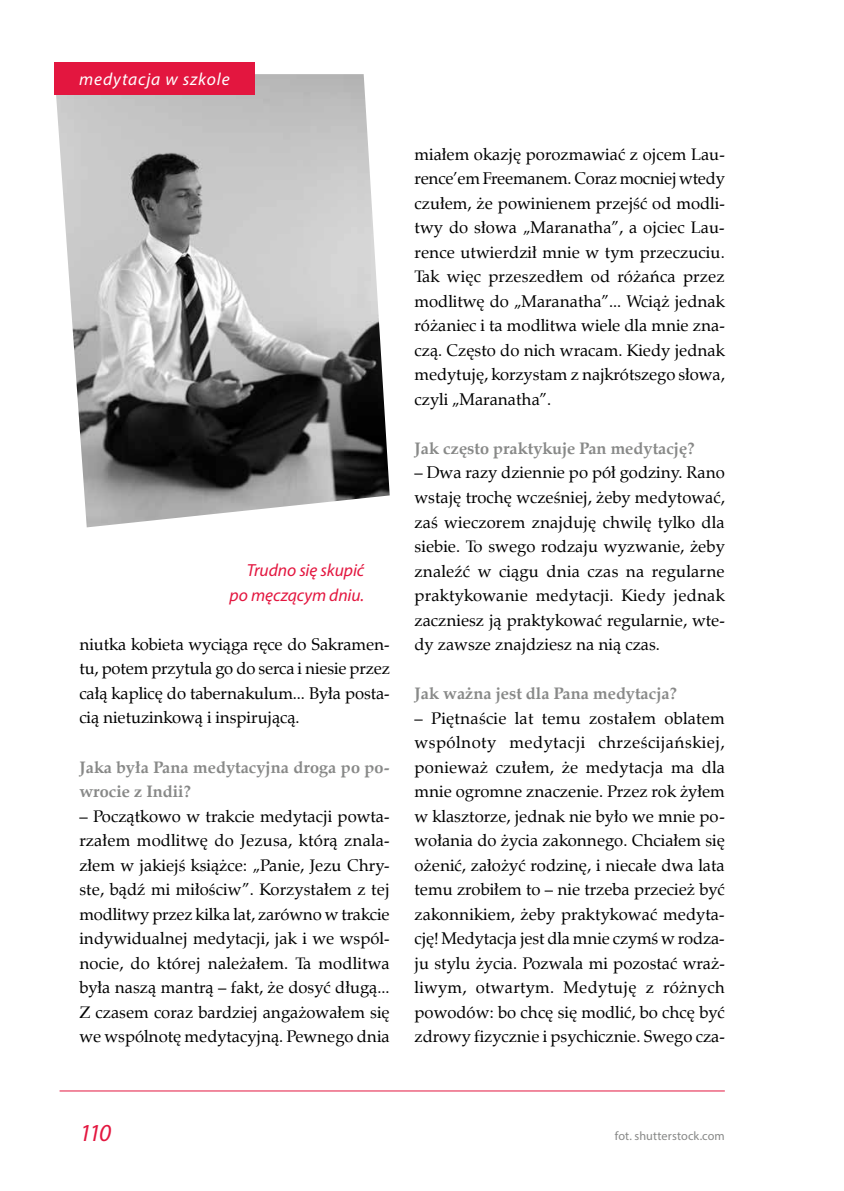
<style>
.page{position:relative;width:844px;height:1191px;background:#fff}
.page>*{position:absolute;margin:0;border:0;box-sizing:border-box;transform-origin:0 0}
.t1{font:italic 24.5px "Myriad Pro";color:#e3163f}
.t2{font:italic 17.5px/24.5px "Myriad Pro";letter-spacing:-.005em;color:#e3163f;text-align:right}
.t3{font:italic 17.5px "Myriad Pro";letter-spacing:.05em;color:#fff}
.t4{font:16.62px/24.5px "Zapf Calligr EU Normal";color:#000;text-align:justify}
.t5{font:16.62px/24.5px "Zapf Calligr EU Bold";color:#888988}
.t6{font:12.25px "Myriad Pro";letter-spacing:.01em;color:#888988}
</style>
<div class="page">
<hr style="left:60px;top:1090px;width:664px;height:1px;background:#e3163f">
<img style="left:55px;top:74px;width:334px;height:453px">
<div style="left:54px;top:62px;width:201px;height:32px;background:#e3163f"></div>
<p class="t3" style="left:79px;top:68px;width:152px">medytacja w szkole</p>
<p class="t2" style="left:229px;top:558px;width:136px">Trudno się skupić po męczącym dniu.</p>
<p class="t4" style="left:79px;top:632px;width:312px">niutka kobieta wyciąga ręce do Sakramen&shy;tu, potem przytula go do serca i niesie przez całą kaplicę do tabernakulum... Była posta&shy;cią nietuzinkową i inspirującą.</p>
<p class="t5" style="left:79px;top:755px;width:312px">Jaka była Pana medytacyjna droga po po&shy;wrocie z Indii?</p>
<p class="t4" style="left:79px;top:804px;width:312px">– Początkowo w trakcie medytacji powta&shy;rzałem modlitwę do Jezusa, którą znala&shy;złem w jakiejś książce: „Panie, Jezu Chry&shy;ste, bądź mi miłościw”. Korzystałem z tej modlitwy przez kilka lat, zarówno w trakcie indywidualnej medytacji, jak i we wspól&shy;nocie, do której należałem. Ta modlitwa była naszą mantrą – fakt, że dosyć długą...<br>Z czasem coraz bardziej angażowałem się we wspólnotę medytacyjną. Pewnego dnia</p>
<p class="t4" style="left:414px;top:142px;width:312px">miałem okazję porozmawiać z ojcem Lau&shy;rence’em Freemanem. Coraz mocniej wtedy czułem, że powinienem przejść od modli&shy;twy do słowa „Maranatha”, a ojciec Lau&shy;rence utwierdził mnie w tym przeczuciu.<br>Tak więc przeszedłem od różańca przez modlitwę do „Maranatha”... Wciąż jednak różaniec i ta modlitwa wiele dla mnie zna&shy;czą. Często do nich wracam. Kiedy jednak medytuję, korzystam z najkrótszego słowa, czyli „Maranatha”.</p>
<p class="t5" style="left:414px;top:437px;width:282px">Jak często praktykuje Pan medytację?</p>
<p class="t4" style="left:414px;top:461px;width:312px">– Dwa razy dziennie po pół godziny. Rano wstaję trochę wcześniej, żeby medytować, zaś wieczorem znajduję chwilę tylko dla siebie. To swego rodzaju wyzwanie, żeby znaleźć w ciągu dnia czas na regularne praktykowanie medytacji. Kiedy jednak zaczniesz ją praktykować regularnie, wte&shy;dy zawsze znajdziesz na nią czas.</p>
<p class="t5" style="left:414px;top:682px;width:264px">Jak ważna jest dla Pana medytacja?</p>
<p class="t4" style="left:414px;top:706px;width:312px">– Piętnaście lat temu zostałem oblatem wspólnoty medytacji chrześcijańskiej, ponieważ czułem, że medytacja ma dla mnie ogromne znaczenie. Przez rok żyłem w klasztorze, jednak nie było we mnie po&shy;wołania do życia zakonnego. Chciałem się ożenić, założyć rodzinę, i niecałe dwa lata temu zrobiłem to – nie trzeba przecież być zakonnikiem, żeby praktykować medyta&shy;cję! Medytacja jest dla mnie czymś w rodza&shy;ju stylu życia. Pozwala mi pozostać wraż&shy;liwym, otwartym. Medytuję z różnych powodów: bo chcę się modlić, bo chcę być zdrowy fizycznie i psychicznie. Swego cza-</p>
<h1 class="t1" style="left:79px;top:1117px;width:33px">110</h1>
<p class="t6" style="left:614px;top:1128px;width:111px">fot. shutterstock.com</p>
</div>
